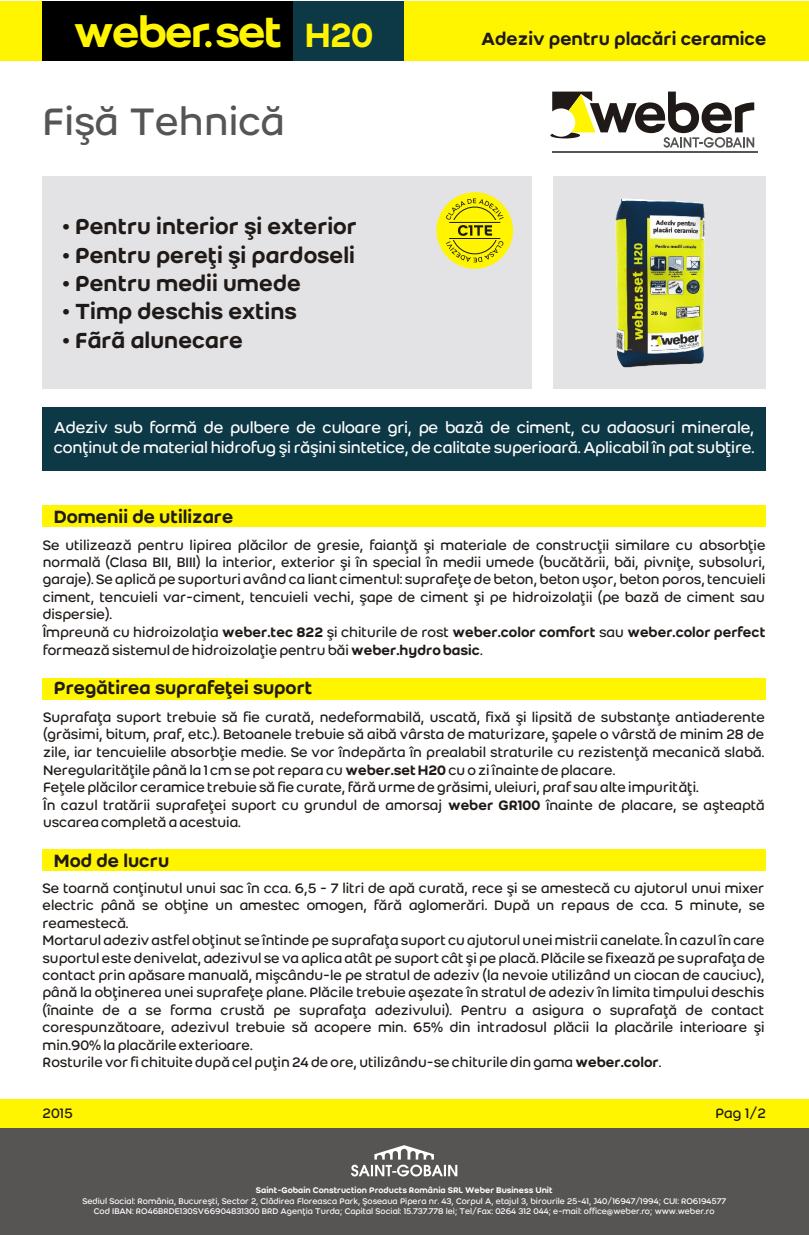
<style>
.page{position:relative;width:809px;height:1235px;background:#fff}
.page>*{position:absolute;margin:0;border:0;box-sizing:border-box;transform-origin:0 0}
.t1{font:46.35px "Weber Name";color:#fff500;scale:1.04 1}
.t2{font:42px "Weber";color:#575454}
.t3{font:500 24px "Weber";color:#1f1a17}
.t4{font:500 19.5px "Weber";color:#1f1a17}
.t5{font:17.25px/20px "Weber";letter-spacing:-.01em;color:#fff}
.t6{font:15px/17.5px "Weber";color:#1f1a17}
.t7{font:9px/10.5px "Weber";color:#fff;text-align:center}
.t8{font:500 9px "Weber";color:#fff}
.s1{font-size:36.9px}
.s2{font-weight:500}
</style>
<div class="page">
<div style="left:0;top:1px;width:808px;height:60px;background:#fff500"></div>
<div style="left:0;top:1098px;width:808px;height:30px;background:#fff500"></div>
<div style="left:0;top:1128px;width:808px;height:106px;background:#575454"></div>
<div style="left:553px;top:176px;width:212px;height:213px;background:#e3e3e6"></div>
<div style="left:43px;top:176px;width:488px;height:213px;background:#e3e3e6"></div>
<div style="left:43px;top:407px;width:722px;height:64px;background:#0d3845"></div>
<svg style="left:351px;top:1145px;width:106px;height:31px"></svg>
<hr style="left:552px;top:151px;width:206px;height:1px;background:#575454">
<svg style="left:550px;top:92px;width:204px;height:56px"></svg>
<div style="left:43px;top:506px;width:722px;height:21px;background:#fff500"></div>
<div style="left:43px;top:678px;width:722px;height:21px;background:#fff500"></div>
<div style="left:43px;top:849px;width:722px;height:21px;background:#fff500"></div>
<div style="left:43px;top:1px;width:361px;height:60px;background:#000"></div>
<div style="left:293px;top:1px;width:111px;height:60px;background:#0d3845"></div>
<svg style="left:205px;top:41px;width:6px;height:6px"></svg>
<div style="left:436px;top:192px;width:77px;height:77px;background:#fff500;border-radius:50%"></div>
<svg style="left:445px;top:198px;width:59px;height:64px"></svg>
<img style="left:615px;top:198px;width:89px;height:169px">
<h1 class="t1" style="left:74px;top:12px;width:288px">weber set <span class="s1">H20</span></h1>
<h2 class="t2" style="left:43px;top:103px;width:244px">Fiºã Tehnicã</h2>
<h3 class="t3" style="left:63px;top:216px;width:296px">• Pentru interior ºi exterior</h3>
<h3 class="t3" style="left:63px;top:245px;width:294px">• Pentru pereþi ºi pardoseli</h3>
<h3 class="t3" style="left:63px;top:273px;width:240px">• Pentru medii umede</h3>
<h3 class="t3" style="left:63px;top:301px;width:236px">• Timp deschis extins</h3>
<h3 class="t3" style="left:63px;top:330px;width:182px">• Fãrã alunecare</h3>
<h3 class="t4" style="left:481px;top:30px;width:287px">Adeziv pentru placãri ceramice</h3>
<p class="t5" style="left:54px;top:418px;width:702px">Adeziv sub formã de pulbere de culoare gri, pe bazã de ciment, cu adaosuri minerale, conþinut de material hidrofug ºi rãºini sintetice, de calitate superioarã. Aplicabil în pat subþire.</p>
<h3 class="t4" style="left:54px;top:509px;width:181px">Domenii de utilizare</h3>
<p class="t6" style="left:43px;top:537px;width:724px">Se utilizeazã pentru lipirea plãcilor de gresie, faianþã ºi materiale de construcþii similare cu absorbþie normalã (Clasa BII, BIII) la interior, exterior ºi în special în medii umede (bucãtãrii, bãi, pivniþe, subsoluri, garaje). Se aplicã pe suporturi având ca liant cimentul: suprafeþe de beton, beton uºor, beton poros, tencuieli ciment, tencuieli var-ciment, tencuieli vechi, ºape de ciment ºi pe hidroizolaþii (pe bazã de ciment sau dispersie).<br>Împreunã cu hidroizolaþia <span class="s2">weber.tec 822</span> ºi chiturile de rost <span class="s2">weber.color comfort</span> sau <span class="s2">weber.color perfect </span>formeazã sistemul de hidroizolaþie pentru bãi <span class="s2">weber.hydro basic</span>.</p>
<h3 class="t4" style="left:54px;top:679px;width:260px">Pregãtirea suprafeþei suport</h3>
<p class="t6" style="left:43px;top:709px;width:723px">Suprafaþa suport trebuie sã fie curatã, nedeformabilã, uscatã, fixã ºi lipsitã de substanþe antiaderente (grãsimi, bitum, praf, etc.). Betoanele trebuie sã aibã vârsta de maturizare, ºapele o vârstã de minim 28 de zile, iar tencuielile absorbþie medie. Se vor îndepãrta în prealabil straturile cu rezistenþã mecanicã slabã.<br>Neregularitãþile pânã la 1 cm se pot repara cu <span class="s2">weber.set H20</span> cu o zi înainte de placare.<br>Feþele plãcilor ceramice trebuie sã fie curate, fãrã urme de grãsimi, uleiuri, praf sau alte impuritãþi.<br>În cazul tratãrii suprafeþei suport cu grundul de amorsaj <span class="s2">weber GR100</span> înainte de placare, se aºteaptã uscarea completã a acestuia.</p>
<h3 class="t4" style="left:54px;top:852px;width:117px">Mod de lucru</h3>
<p class="t6" style="left:43px;top:880px;width:723px">Se toarnã conþinutul unui sac în cca. 6,5 - 7 litri de apã curatã, rece ºi se amestecã cu ajutorul unui mixer electric pânã se obþine un amestec omogen, fãrã aglomerãri. Dupã un repaus de cca. 5 minute, se reamestecã.<br>Mortarul adeziv astfel obþinut se întinde pe suprafaþa suport cu ajutorul unei mistrii canelate. În cazul în care suportul este denivelat, adezivul se va aplica atât pe suport cât ºi pe placã. Plãcile se fixeazã pe suprafaþa de contact prin apãsare manualã, miºcându-le pe stratul de adeziv (la nevoie utilizând un ciocan de cauciuc), pânã la obþinerea unei suprafeþe plane. Plãcile trebuie aºezate în stratul de adeziv în limita timpului deschis (înainte de a se forma crustã pe suprafaþa adezivului). Pentru a asigura o suprafaþã de contact corespunzãtoare, adezivul trebuie sã acopere min. 65% din intradosul plãcii la placãrile interioare ºi min.90% la placãrile exterioare.<br>Rosturile vor fi chituite dupã cel puþin 24 de ore, utilizându-se chiturile din gama <span class="s2">weber.color</span>.</p>
<p class="t6" style="left:43px;top:1106px;width:32px">2015</p>
<p class="t6" style="left:715px;top:1106px;width:52px">Pag 1/2</p>
<p class="t8" style="left:256px;top:1186px;width:298px">Saint-Gobain Construction Products România SRL Weber Business Unit</p>
<p class="t7" style="left:82px;top:1196px;width:645px">Sediul Social: România, Bucureºti, Sector 2, Clãdirea Floreasca Park, ªoseaua Pipera nr. 43, Corpul A, etajul 3, birourile 25-41, J40/16947/1994; CUI: RO6194577<br>Cod IBAN: RO46BRDE130SV66904831300 BRD Agenþia Turda; Capital Social: 15.737.778 lei; Tel/Fax: 0264 312 044; e-mail: office@weber.ro; www.weber.ro</p>
</div>
